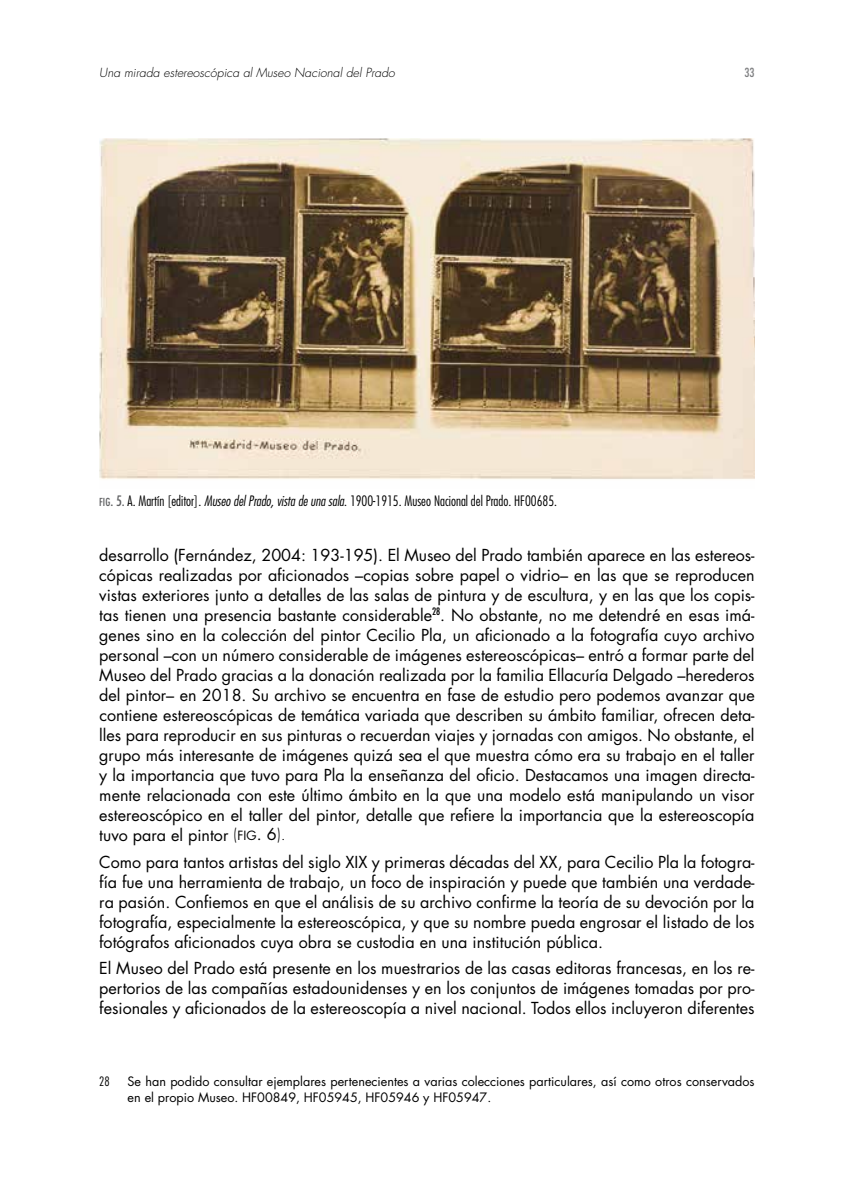
<style>
.page{position:relative;width:844px;height:1191px;background:#fff}
.page>*{position:absolute;margin:0;border:0;box-sizing:border-box;transform-origin:0 0}
.t1{font:16.1px/19.9px "Futura";color:#000;text-align:justify}
.t2{font:300 condensed 14px "Futura";color:#000}
.t3{font:12.6px/15.2px "Futura";color:#000}
.t4{font:300 condensed 12.6px "Futura";color:#000}
.t5{font:italic 300 12.25px "Futura";color:#000}
.t6{font:condensed 12.25px "Futura";color:#7e7f81}
.s1{font-weight:400;font-size:10.85px;color:#5f6062}
.s2{font-weight:400;color:#5f6062}
.s3{font-style:italic}
.s4{font-weight:300}
.s5{font-size:12.42px}
.s6{font-style:inherit}
</style>
<div class="page">
<img style="left:99px;top:139px;width:655px;height:340px">
<p class="t5" style="left:99px;top:64px;width:297px">Una mirada estereoscópica al Museo Nacional del Prado</p>
<p class="t6" style="left:744px;top:64px;width:12px">33</p>
<p class="t2" style="left:99px;top:492px;width:459px"><span class="s1">FIG</span><span class="s2">. 5.</span> A. Martín [editor]. <span class="s3">Museo del Prado, vista de una sala</span>. 1900-1915. Museo Nacional del Prado. HF00685.</p>
<p class="t1" style="left:99px;top:545px;width:656px">desarrollo (Fernández, 2004: 193-195). El Museo del Prado también aparece en las estereos&shy;cópicas realizadas por aficionados –copias sobre papel o vidrio– en las que se reproducen vistas exteriores junto a detalles de las salas de pintura y de escultura, y en las que los copis&shy;tas tienen una presencia bastante considerable<sup>28</sup>. No obstante, no me detendré en esas imá&shy;genes sino en la colección del pintor Cecilio Pla, un aficionado a la fotografía cuyo archivo personal –con un número considerable de imágenes estereoscópicas– entró a formar parte del Museo del Prado gracias a la donación realizada por la familia Ellacuría Delgado –herederos del pintor– en 2018. Su archivo se encuentra en fase de estudio pero podemos avanzar que contiene estereoscópicas de temática variada que describen su ámbito familiar, ofrecen deta&shy;lles para reproducir en sus pinturas o recuerdan viajes y jornadas con amigos. No obstante, el grupo más interesante de imágenes quizá sea el que muestra cómo era su trabajo en el taller y la importancia que tuvo para Pla la enseñanza del oficio. Destacamos una imagen directa&shy;mente relacionada con este último ámbito en la que una modelo está manipulando un visor estereoscópico en el taller del pintor, detalle que refiere la importancia que la estereoscopía tuvo para el pintor <span class="s4">(</span><span class="s5">FIG</span><span class="s6">.</span> 6<span class="s4">).</span></p>
<p class="t1" style="left:99px;top:851px;width:656px">Como para tantos artistas del siglo XIX y primeras décadas del XX, para Cecilio Pla la fotogra&shy;fía fue una herramienta de trabajo, un foco de inspiración y puede que también una verdade&shy;ra pasión. Confiemos en que el análisis de su archivo confirme la teoría de su devoción por la fotografía, especialmente la estereoscópica, y que su nombre pueda engrosar el listado de los fotógrafos aficionados cuya obra se custodia en una institución pública.</p>
<p class="t1" style="left:99px;top:958px;width:656px">El Museo del Prado está presente en los muestrarios de las casas editoras francesas, en los re&shy;pertorios de las compañías estadounidenses y en los conjuntos de imágenes tomadas por pro&shy;fesionales y aficionados de la estereoscopía a nivel nacional. Todos ellos incluyeron diferentes</p>
<p class="t4" style="left:99px;top:1073px;width:12px">28</p>
<p class="t3" style="left:127px;top:1074px;width:628px">Se han podido consultar ejemplares pertenecientes a varias colecciones particulares, así como otros conservados en el propio Museo. HF00849, HF05945, HF05946 y HF05947.</p>
</div>
